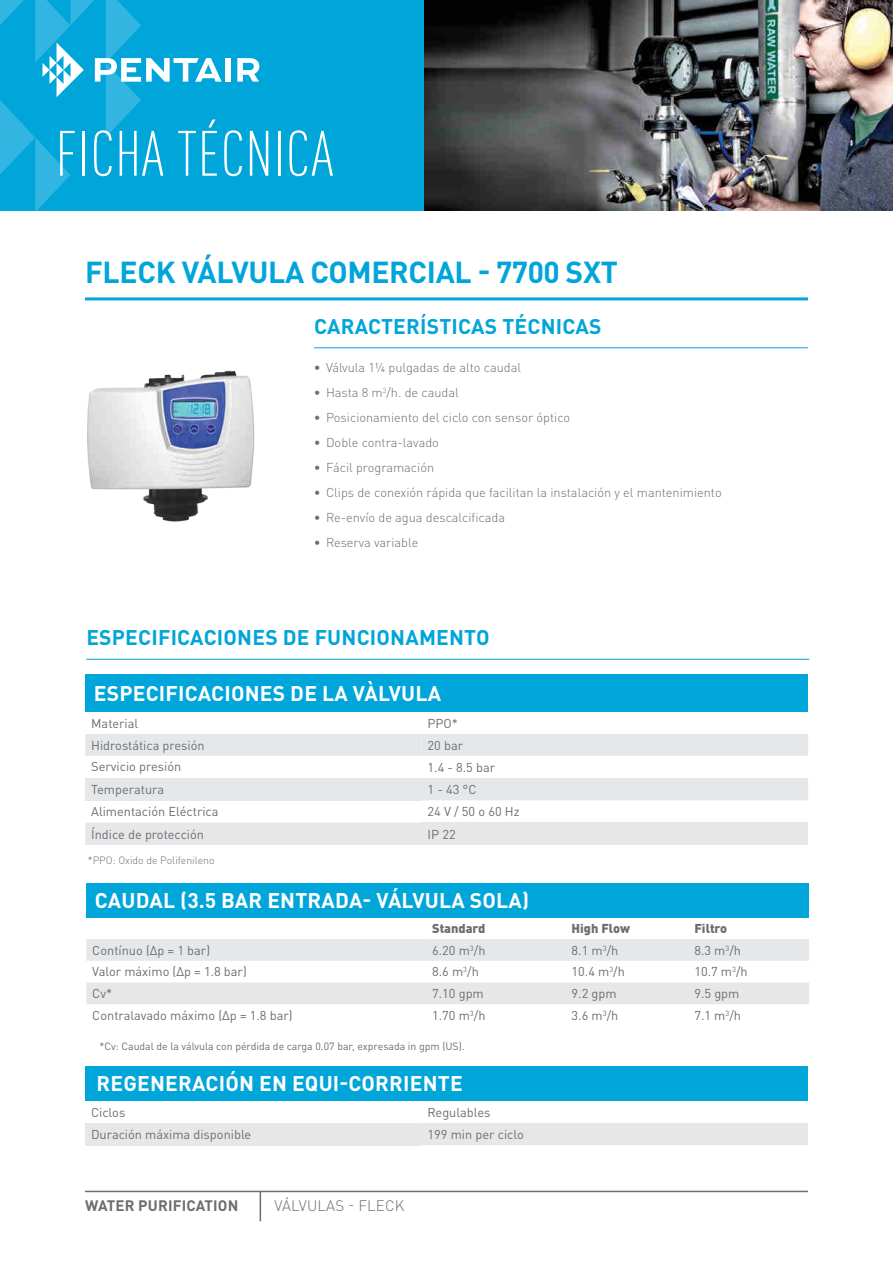
<style>
.page{position:relative;width:893px;height:1263px;background:#fff}
.page>*{position:absolute;margin:0;border:0;box-sizing:border-box;transform-origin:0 0}
.t1{font:300 condensed 63px "DIN Pro";letter-spacing:.01em;color:#fff}
.t2{font:700 30px "DIN Pro";letter-spacing:-.01em;color:#00a5da}
.t3{font:700 21px "DIN Pro";letter-spacing:.01em;color:#fff}
.t4{font:700 21px "DIN Pro";letter-spacing:.01em;color:#00a5da}
.t5{font:700 15px "DIN Pro";letter-spacing:.01em;color:#6c6d70}
.t6{font:300 15px "DIN Pro";letter-spacing:.01em;color:#6c6d70}
.t7{font:12.75px "DIN Pro";color:#6c6d70}
.t8{font:300 12.75px "DIN Pro";color:#6c6d70}
.t9{font:900 12.75px "DIN Pro";color:#6c6d70}
.t10{font:10.5px "DIN Pro";color:#6c6d70}
.t11{font:300 10.5px "DIN Pro";color:#6c6d70}
.s1{font-weight:700}
</style>
<div class="page">
<div style="left:0;top:0;width:428px;height:210px;background:#00a5da"></div>
<svg style="left:0;top:0;width:222px;height:211px"></svg>
<div style="left:225px;top:58px;width:6px;height:24px;background:#fff"></div>
<svg style="left:237px;top:58px;width:22px;height:24px"></svg>
<hr style="left:85px;top:1191px;width:723px;height:1px;background:#6c6d70">
<img style="left:424px;top:0;width:469px;height:210px">
<hr style="left:260px;top:1191px;width:1px;height:30px;background:#6c6d70">
<hr style="left:85px;top:297px;width:723px;height:3px;background:#00a5da">
<hr style="left:314px;top:347px;width:494px;height:1px;background:#00a5da">
<img style="left:87px;top:370px;width:168px;height:152px">
<hr style="left:86px;top:659px;width:723px;height:1px;background:#00a5da">
<div style="left:85px;top:674px;width:723px;height:38px;background:#00a5da"></div>
<div style="left:86px;top:883px;width:723px;height:34px;background:#00a5da"></div>
<svg style="left:85px;top:734px;width:723px;height:111px"></svg>
<div style="left:85px;top:778px;width:337px;height:22px;background:#e6e7e9"></div>
<div style="left:422px;top:823px;width:386px;height:22px;background:#e6e7e9"></div>
<svg style="left:86px;top:939px;width:723px;height:65px"></svg>
<div style="left:85px;top:1066px;width:723px;height:34px;background:#00a5da"></div>
<div style="left:85px;top:1123px;width:337px;height:22px;background:#e6e7e9"></div>
<div style="left:422px;top:1123px;width:386px;height:22px;background:#e6e7e9"></div>
<h1 class="t1" style="left:56px;top:109px;width:279px">FICHA TÉCNICA</h1>
<h2 class="t2" style="left:85px;top:248px;width:534px">FLECK VÁLVULA COMERCIAL - 7700 SXT</h2>
<h3 class="t4" style="left:314px;top:309px;width:289px">CARACTERÍSTICAS TÉCNICAS</h3>
<p class="t8" style="left:314px;top:358px;width:209px"><span class="s1">•</span> Válvula 1¼ pulgadas de alto caudal</p>
<p class="t8" style="left:314px;top:383px;width:146px"><span class="s1">•</span> Hasta 8 m<sup>3</sup>/h. de caudal</p>
<p class="t8" style="left:314px;top:408px;width:258px"><span class="s1">•</span> Posicionamiento del ciclo con sensor óptico</p>
<p class="t8" style="left:314px;top:433px;width:126px"><span class="s1">•</span> Doble contra-lavado</p>
<p class="t8" style="left:314px;top:458px;width:122px"><span class="s1">•</span> Fácil programación</p>
<p class="t8" style="left:314px;top:483px;width:409px"><span class="s1">•</span> Clips de conexión rápida que facilitan la instalación y el mantenimiento</p>
<p class="t8" style="left:314px;top:508px;width:193px"><span class="s1">•</span> Re-envío de agua descalcificada</p>
<p class="t8" style="left:314px;top:533px;width:106px"><span class="s1">•</span> Reserva variable</p>
<h3 class="t4" style="left:86px;top:620px;width:405px">ESPECIFICACIONES DE FUNCIONAMENTO</h3>
<h3 class="t3" style="left:94px;top:675px;width:349px">ESPECIFICACIONES DE LA VÀLVULA</h3>
<p class="t7" style="left:91px;top:713px;width:49px">Material</p>
<p class="t7" style="left:428px;top:713px;width:32px">PPO*</p>
<p class="t7" style="left:91px;top:735px;width:115px">Hidrostática presión</p>
<p class="t7" style="left:428px;top:735px;width:37px">20 bar</p>
<p class="t7" style="left:91px;top:757px;width:92px">Servicio presión</p>
<p class="t7" style="left:428px;top:757px;width:69px">1.4 - 8.5 bar</p>
<p class="t7" style="left:91px;top:779px;width:74px">Temperatura</p>
<p class="t7" style="left:428px;top:779px;width:50px">1 - 43 °C</p>
<p class="t7" style="left:91px;top:802px;width:129px">Alimentación Eléctrica</p>
<p class="t7" style="left:428px;top:802px;width:93px">24 V / 50 o 60 Hz</p>
<p class="t7" style="left:91px;top:824px;width:114px">Índice de protección</p>
<p class="t7" style="left:428px;top:824px;width:30px">IP 22</p>
<p class="t11" style="left:88px;top:852px;width:128px">*PPO: Oxido de Polifenileno</p>
<h3 class="t3" style="left:95px;top:883px;width:436px">CAUDAL (3.5 BAR ENTRADA- VÁLVULA SOLA)</h3>
<p class="t9" style="left:432px;top:917px;width:55px">Standard</p>
<p class="t9" style="left:572px;top:917px;width:60px">High Flow</p>
<p class="t9" style="left:694px;top:917px;width:34px">Filtro</p>
<p class="t7" style="left:92px;top:940px;width:119px">Contínuo (Δp = 1 bar)</p>
<p class="t7" style="left:432px;top:940px;width:55px">6.20 m<sup>3</sup>/h</p>
<p class="t7" style="left:572px;top:940px;width:48px">8.1 m<sup>3</sup>/h</p>
<p class="t7" style="left:694px;top:940px;width:48px">8.3 m<sup>3</sup>/h</p>
<p class="t7" style="left:92px;top:962px;width:156px">Valor máximo (Δp = 1.8 bar)</p>
<p class="t7" style="left:432px;top:962px;width:48px">8.6 m<sup>3</sup>/h</p>
<p class="t7" style="left:572px;top:962px;width:55px">10.4 m<sup>3</sup>/h</p>
<p class="t7" style="left:694px;top:962px;width:55px">10.7 m<sup>3</sup>/h</p>
<p class="t7" style="left:92px;top:983px;width:21px">Cv*</p>
<p class="t7" style="left:432px;top:983px;width:53px">7.10 gpm</p>
<p class="t7" style="left:572px;top:983px;width:47px">9.2 gpm</p>
<p class="t7" style="left:694px;top:983px;width:47px">9.5 gpm</p>
<p class="t7" style="left:92px;top:1005px;width:202px">Contralavado máximo (Δp = 1.8 bar)</p>
<p class="t7" style="left:432px;top:1005px;width:55px">1.70 m<sup>3</sup>/h</p>
<p class="t7" style="left:572px;top:1005px;width:48px">3.6 m<sup>3</sup>/h</p>
<p class="t7" style="left:694px;top:1005px;width:48px">7.1 m<sup>3</sup>/h</p>
<p class="t10" style="left:99px;top:1038px;width:367px">*Cv: Caudal de la válvula con pérdida de carga 0.07 bar, expresada in gpm (US).</p>
<h3 class="t3" style="left:97px;top:1066px;width:368px">REGENERACIÓN EN EQUI-CORRIENTE</h3>
<p class="t7" style="left:91px;top:1102px;width:36px">Ciclos</p>
<p class="t7" style="left:428px;top:1102px;width:64px">Regulables</p>
<p class="t7" style="left:91px;top:1124px;width:162px">Duración máxima disponible</p>
<p class="t7" style="left:428px;top:1124px;width:98px">199 min per ciclo</p>
<p class="t5" style="left:85px;top:1193px;width:155px">WATER PURIFICATION</p>
<p class="t6" style="left:275px;top:1194px;width:132px">VÁLVULAS - FLECK</p>
</div>
